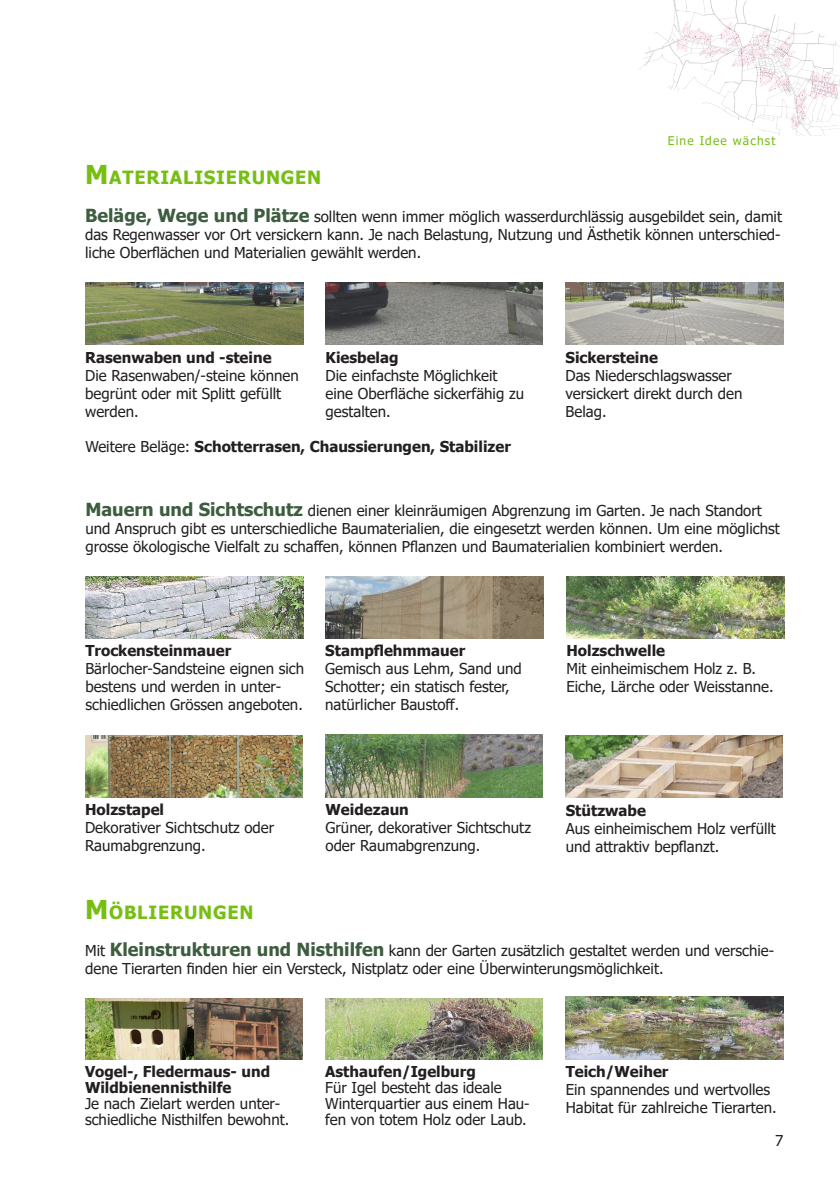
<style>
.page{position:relative;width:840px;height:1191px;background:#fff}
.page>*{position:absolute;margin:0;border:0;box-sizing:border-box;transform-origin:0 0}
.Überschrift_2{font:700 18.2px "Tahoma";letter-spacing:.045em;color:#76bf12}
.Lauftext{font:15px/18px "Tahoma";color:#231f20}
.Lauftext-2{font:700 15px "Tahoma";color:#231f20}
.t1{font:12px "Tahoma";letter-spacing:.095em;color:#76bf12}
.s1{font-size:26px}
.s2{font-weight:700;font-size:18px;color:#3d5d3f}
.s3{font-weight:400}
</style>
<div class="page">
<img style="left:639px;top:0;width:200px;height:136px">
<img style="left:326px;top:576px;width:217px;height:62px">
<img style="left:85px;top:576px;width:218px;height:62px">
<img style="left:566px;top:576px;width:217px;height:62px">
<img style="left:565px;top:735px;width:217px;height:62px">
<img style="left:85px;top:735px;width:217px;height:62px">
<img style="left:325px;top:734px;width:217px;height:63px">
<img style="left:85px;top:282px;width:218px;height:63px">
<img style="left:565px;top:282px;width:218px;height:63px">
<img style="left:325px;top:282px;width:217px;height:63px">
<img style="left:85px;top:998px;width:218px;height:61px">
<img style="left:325px;top:999px;width:217px;height:60px">
<img style="left:565px;top:997px;width:217px;height:62px">
<p class="t1" style="left:667px;top:132px;width:109px">Eine Idee wächst</p>
<p class="Überschrift_2" style="left:85px;top:165px;width:237px"><span class="s1">M</span>ATERIALISIERUNGEN</p>
<p class="Lauftext" style="left:85px;top:209px;width:698px;text-align:justify"><span class="s2">Beläge, Wege und Plätze</span> sollten wenn immer möglich wasserdurchlässig ausgebildet sein, damit das Regenwasser vor Ort versickern kann. Je nach Belastung, Nutzung und Ästhetik können unterschied&shy;liche Oberflächen und Materialien gewählt werden.</p>
<p class="Lauftext-2" style="left:85px;top:347px;width:188px">Rasenwaben und -steine</p>
<p class="Lauftext" style="left:85px;top:367px;width:215px">Die Rasenwaben/-steine können begrünt oder mit Splitt gefüllt werden.</p>
<p class="Lauftext-2" style="left:325px;top:347px;width:74px">Kiesbelag</p>
<p class="Lauftext" style="left:325px;top:367px;width:200px">Die einfachste Möglichkeit eine Oberfläche sickerfähig zu gestalten.</p>
<p class="Lauftext-2" style="left:85px;top:436px;width:427px"><span class="s3">Weitere Beläge:</span> Schotterrasen, Chaussierungen, Stabilizer</p>
<p class="Lauftext-2" style="left:565px;top:347px;width:94px">Sickersteine</p>
<p class="Lauftext" style="left:565px;top:367px;width:168px">Das Niederschlagswasser</p>
<p class="Lauftext" style="left:565px;top:385px;width:178px">versickert direkt durch den<br>Belag.</p>
<p class="Lauftext" style="left:85px;top:502px;width:695px"><span class="s2">Mauern und Sichtschutz</span> dienen einer kleinräumigen Abgrenzung im Garten. Je nach Standort und Anspruch gibt es unterschiedliche Baumaterialien, die eingesetzt werden können. Um eine möglichst grosse ökologische Vielfalt zu schaffen, können Pflanzen und Baumaterialien kombiniert werden.</p>
<p class="Lauftext-2" style="left:85px;top:640px;width:147px">Trockensteinmauer</p>
<p class="Lauftext" style="left:85px;top:660px;width:220px">Bärlocher-Sandsteine eignen sich bestens und werden in unter&shy;schiedlichen Grössen angeboten.</p>
<p class="Lauftext-2" style="left:325px;top:640px;width:141px">Stampflehmmauer</p>
<p class="Lauftext" style="left:325px;top:660px;width:198px">Gemisch aus Lehm, Sand und<br>Schotter; ein statisch fester, natürlicher Baustoff.</p>
<p class="Lauftext-2" style="left:566px;top:640px;width:100px">Holzschwelle</p>
<p class="Lauftext" style="left:566px;top:660px;width:191px">Mit einheimischem Holz z. B.</p>
<p class="Lauftext" style="left:566px;top:678px;width:208px">Eiche, Lärche oder Weisstanne.</p>
<p class="Lauftext-2" style="left:85px;top:799px;width:80px">Holzstapel</p>
<p class="Lauftext" style="left:85px;top:820px;width:190px">Dekorativer Sichtschutz oder<br>Raumabgrenzung.</p>
<p class="Überschrift_2" style="left:85px;top:899px;width:170px"><span class="s1">M</span>ÖBLIERUNGEN</p>
<p class="Lauftext-2" style="left:325px;top:799px;width:85px">Weidezaun</p>
<p class="Lauftext" style="left:325px;top:820px;width:207px">Grüner, dekorativer Sichtschutz oder Raumabgrenzung.</p>
<p class="Lauftext-2" style="left:565px;top:799px;width:82px">Stützwabe</p>
<p class="Lauftext" style="left:565px;top:820px;width:212px">Aus einheimischem Holz verfüllt und attraktiv bepflanzt.</p>
<p class="Lauftext" style="left:85px;top:942px;width:690px">Mit <span class="s2">Kleinstrukturen und Nisthilfen</span> kann der Garten zusätzlich gestaltet werden und verschie&shy;dene Tierarten finden hier ein Versteck, Nistplatz oder eine Überwinterungsmöglichkeit.</p>
<p class="Lauftext-2" style="left:85px;top:1061px;width:186px">Vogel-, Fledermaus- und</p>
<p class="Lauftext-2" style="left:85px;top:1077px;width:148px">Wildbienennisthilfe</p>
<p class="Lauftext" style="left:85px;top:1096px;width:206px;line-height:16px">Je nach Zielart werden unter&shy;schiedliche Nisthilfen bewohnt.</p>
<p class="Lauftext-2" style="left:325px;top:1061px;width:152px">Asthaufen/Igelburg</p>
<p class="Lauftext" style="left:325px;top:1079px;width:178px">Für Igel besteht das ideale</p>
<p class="Lauftext" style="left:325px;top:1096px;width:206px;line-height:16px">Winterquartier aus einem Hau&shy;fen von totem Holz oder Laub.</p>
<p class="Lauftext-2" style="left:565px;top:1061px;width:104px">Teich/Weiher</p>
<p class="Lauftext" style="left:565px;top:1081px;width:212px">Ein spannendes und wertvolles<br>Habitat für zahlreiche Tierarten.</p>
<p class="Lauftext" style="left:774px;top:1132px;width:10px">7</p>
</div>
